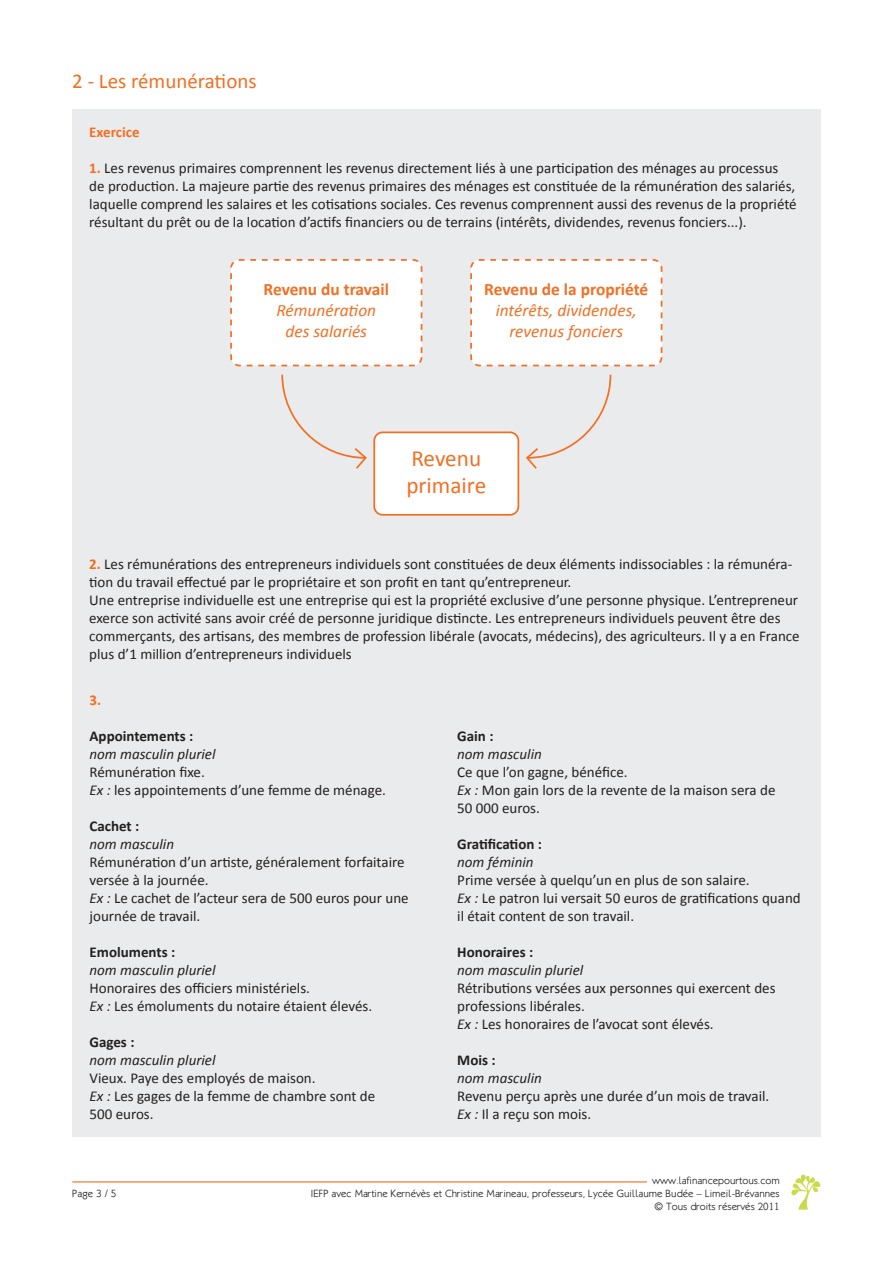
<style>
.page{position:relative;width:893px;height:1263px;background:#fff}
.page>*{position:absolute;margin:0;border:0;box-sizing:border-box;transform-origin:0 0}
.t1{font:23.25px/27.8px "Calibri";color:#f36f23}
.t2{font:21px "Calibri";color:#f36e21}
.t3{font:italic 17.4px/20.9px "Calibri";color:#f36f23;text-align:center}
.t4{font:15px/18px "Calibri";color:#231f20}
.t5{font:italic 15px "Calibri";color:#231f20}
.t6{font:700 15px "Calibri";color:#231f20}
.t7{font:700 15px "Calibri";color:#f36e23}
.t8{font:300 10.5px/12.6px "Klill";color:#231f20;text-align:right}
.s1{font-weight:700;color:#f36e23}
.s2{font-weight:700;font-style:normal}
.s3{font-style:italic}
</style>
<div class="page">
<hr style="left:72px;top:1181px;width:575px;height:1px;background:#f36e21">
<svg style="left:791px;top:1174px;width:30px;height:35px"></svg>
<div style="left:73px;top:676px;width:748px;height:461px;background:#eaebec"></div>
<div style="left:72px;top:109px;width:748px;height:567px;background:#eaebec"></div>
<div style="left:374px;top:432px;width:144px;height:83px;background:#fff;border-radius:8px"></div>
<div style="left:373px;top:431px;width:146px;height:85px;border:2px solid #f36f23;border-radius:8px"></div>
<div style="left:231px;top:260px;width:190px;height:105px;background:#fff;border-radius:8px"></div>
<div style="left:230px;top:259px;width:192px;height:107px;border:2px dashed #f36f23;border-radius:8px"></div>
<div style="left:471px;top:260px;width:191px;height:105px;background:#fff;border-radius:8px"></div>
<div style="left:470px;top:259px;width:192px;height:107px;border:2px dashed #f36f23;border-radius:8px"></div>
<svg style="left:281px;top:374px;width:86px;height:95px"></svg>
<svg style="left:526px;top:374px;width:86px;height:95px"></svg>
<p class="t2" style="left:72px;top:68px;width:186px">2 - Les rémunérations</p>
<p class="t7" style="left:89px;top:123px;width:52px">Exercice</p>
<p class="t4" style="left:89px;top:159px;width:709px"><span class="s1">1.</span> Les revenus primaires comprennent les revenus directement liés à une participation des ménages au processus de production. La majeure partie des revenus primaires des ménages est constituée de la rémunération des salariés, laquelle comprend les salaires et les cotisations sociales. Ces revenus comprennent aussi des revenus de la propriété résultant du prêt ou de la location d’actifs financiers ou de terrains (intérêts, dividendes, revenus fonciers...).</p>
<p class="t3" style="left:264px;top:278px;width:127px"><span class="s2">Revenu du travail<br></span>Rémunération des salariés</p>
<p class="t3" style="left:484px;top:278px;width:166px"><span class="s2">Revenu de la propriété </span>intérêts, dividendes, revenus fonciers</p>
<p class="t1" style="left:406px;top:444px;width:81px">Revenu primaire</p>
<p class="t4" style="left:89px;top:555px;width:704px"><span class="s1">2.</span> Les rémunérations des entrepreneurs individuels sont constituées de deux éléments indissociables : la rémunéra&shy;tion du travail effectué par le propriétaire et son profit en tant qu’entrepreneur.</p>
<p class="t4" style="left:89px;top:591px;width:712px">Une entreprise individuelle est une entreprise qui est la propriété exclusive d’une personne physique. L’entrepreneur exerce son activité sans avoir créé de personne juridique distincte. Les entrepreneurs individuels peuvent être des commerçants, des artisans, des membres de profession libérale (avocats, médecins), des agriculteurs. Il y a en France plus d’1 million d’entrepreneurs individuels</p>
<p class="t7" style="left:90px;top:690px;width:13px">3.</p>
<p class="t6" style="left:90px;top:726px;width:105px">Appointements :</p>
<p class="t5" style="left:90px;top:743px;width:128px">nom masculin pluriel</p>
<p class="t4" style="left:90px;top:763px;width:117px">Rémunération fixe.</p>
<p class="t4" style="left:90px;top:781px;width:298px"><span class="s3">Ex :</span> les appointements d’une femme de ménage.</p>
<p class="t6" style="left:90px;top:816px;width:51px">Cachet :</p>
<p class="t5" style="left:90px;top:833px;width:86px">nom masculin</p>
<p class="t4" style="left:90px;top:853px;width:317px">Rémunération d’un artiste, généralement forfaitaire versée à la journée.</p>
<p class="t4" style="left:90px;top:889px;width:321px"><span class="s3">Ex :</span> Le cachet de l’acteur sera de 500 euros pour une journée de travail.</p>
<p class="t6" style="left:90px;top:942px;width:87px">Emoluments :</p>
<p class="t5" style="left:90px;top:959px;width:128px">nom masculin pluriel</p>
<p class="t4" style="left:90px;top:979px;width:222px">Honoraires des officiers ministériels.</p>
<p class="t4" style="left:90px;top:997px;width:284px"><span class="s3">Ex :</span> Les émoluments du notaire étaient élevés.</p>
<p class="t6" style="left:90px;top:1032px;width:46px">Gages :</p>
<p class="t5" style="left:90px;top:1049px;width:128px">nom masculin pluriel</p>
<p class="t4" style="left:90px;top:1069px;width:228px">Vieux. Paye des employés de maison.</p>
<p class="t4" style="left:90px;top:1087px;width:287px"><span class="s3">Ex :</span> Les gages de la femme de chambre sont de<br>500 euros.</p>
<p class="t6" style="left:457px;top:726px;width:38px">Gain :</p>
<p class="t5" style="left:457px;top:743px;width:86px">nom masculin</p>
<p class="t4" style="left:457px;top:763px;width:172px">Ce que l’on gagne, bénéfice.</p>
<p class="t4" style="left:457px;top:781px;width:320px"><span class="s3">Ex :</span> Mon gain lors de la revente de la maison sera de<br>50 000 euros.</p>
<p class="t6" style="left:457px;top:834px;width:86px">Gratification :</p>
<p class="t5" style="left:457px;top:851px;width:78px">nom féminin</p>
<p class="t4" style="left:457px;top:871px;width:294px">Prime versée à quelqu’un en plus de son salaire.</p>
<p class="t4" style="left:457px;top:889px;width:345px"><span class="s3">Ex :</span> Le patron lui versait 50 euros de gratifications quand il était content de son travail.</p>
<p class="t6" style="left:457px;top:942px;width:77px">Honoraires :</p>
<p class="t5" style="left:457px;top:959px;width:128px">nom masculin pluriel</p>
<p class="t4" style="left:457px;top:979px;width:320px">Rétributions versées aux personnes qui exercent des professions libérales.</p>
<p class="t4" style="left:457px;top:1015px;width:258px"><span class="s3">Ex :</span> Les honoraires de l’avocat sont élevés.</p>
<p class="t6" style="left:457px;top:1050px;width:40px">Mois :</p>
<p class="t5" style="left:457px;top:1067px;width:86px">nom masculin</p>
<p class="t4" style="left:457px;top:1087px;width:314px">Revenu perçu après une durée d’un mois de travail.</p>
<p class="t4" style="left:457px;top:1105px;width:135px"><span class="s3">Ex :</span> Il a reçu son mois.</p>
<p class="t8" style="left:72px;top:1187px;width:46px">Page 3 / 5</p>
<p class="t8" style="left:311px;top:1174px;width:470px">www.lafinancepourtous.com<br>IEFP avec Martine Kernévès et Christine Marineau, professeurs, Lycée Guillaume Budée – Limeil-Brévannes © Tous droits réservés 2011</p>
</div>
